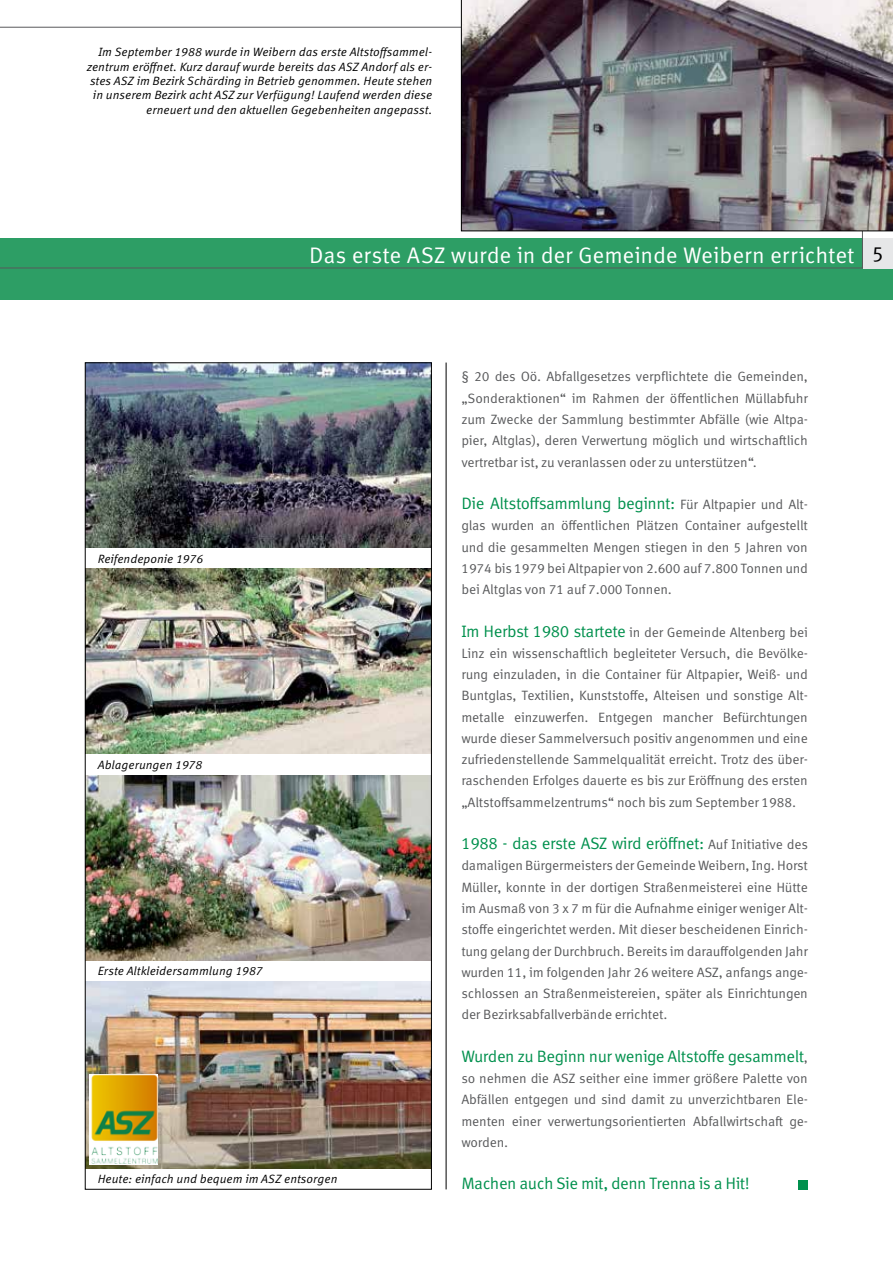
<style>
.page{position:relative;width:893px;height:1263px;background:#fff}
.page>*{position:absolute;margin:0;border:0;box-sizing:border-box;transform-origin:0 0}
.t1{font:22.5px "Meta Correspondence OT";letter-spacing:-.01em;color:#fff}
.t2{font:21px "Meta Correspondence OT";color:#000}
.t3{font:16.5px "Meta Correspondence OT";letter-spacing:-.03em;color:#00904d}
.t4{font:13.5px/21.3px "Meta Correspondence OT";letter-spacing:-.015em;color:#58595b;text-align:justify}
.t5{font:italic 12px/14.4px "Meta Correspondence OT";color:#000;text-align:right}
.s1{font-size:13.5px;color:#58595b}
.s2{font-size:16.5px;color:#00904d}
</style>
<div class="page">
<div style="left:0;top:238px;width:893px;height:62px;background:#2d9e65"></div>
<div style="left:863px;top:238px;width:30px;height:30px;background:#e6e7e8"></div>
<svg style="left:0;top:27px;width:863px;height:241px"></svg>
<hr style="left:446px;top:363px;width:1px;height:826px;background:#000">
<div style="left:799px;top:1180px;width:9px;height:9px;background:#00904d"></div>
<img style="left:461px;top:0;width:432px;height:231px">
<img style="left:87px;top:365px;width:343px;height:182px">
<img style="left:87px;top:569px;width:343px;height:185px">
<img style="left:87px;top:775px;width:343px;height:185px">
<img style="left:87px;top:981px;width:343px;height:187px">
<img style="left:90px;top:1074px;width:68px;height:90px">
<p class="t5" style="left:87px;top:45px;width:347px">Im September 1988 wurde in Weibern das erste Altstoffsammel&shy;zentrum eröffnet. Kurz darauf wurde bereits das ASZ Andorf als er&shy;stes ASZ im Bezirk Schärding in Betrieb genommen. Heute stehen in unserem Bezirk acht ASZ zur Verfügung! Laufend werden diese erneuert und den aktuellen Gegebenheiten angepasst.</p>
<h1 class="t1" style="left:309px;top:242px;width:547px">Das erste ASZ wurde in der Gemeinde Weibern errichtet</h1>
<h2 class="t2" style="left:872px;top:242px;width:14px">5</h2>
<p class="t5" style="left:98px;top:552px;width:107px">Reifendeponie 1976</p>
<p class="t5" style="left:98px;top:758px;width:106px">Ablagerungen 1978</p>
<p class="t5" style="left:98px;top:964px;width:166px">Erste Altkleidersammlung 1987</p>
<p class="t5" style="left:98px;top:1172px;width:241px">Heute: einfach und bequem im ASZ entsorgen</p>
<p class="t4" style="left:461px;top:366px;width:348px">§ 20 des Oö. Abfallgesetzes verpflichtete die Gemeinden, „Sonderaktionen“ im Rahmen der öffentlichen Müllabfuhr zum Zwecke der Sammlung bestimmter Abfälle (wie Altpa&shy;pier, Altglas), deren Verwertung möglich und wirtschaftlich vertretbar ist, zu veranlassen oder zu unterstützen“.</p>
<p class="t3" style="left:461px;top:494px;width:348px">Die Altstoffsammlung beginnt: <span class="s1">Für Altpapier und Alt-</span></p>
<p class="t4" style="left:461px;top:515px;width:348px">glas wurden an öffentlichen Plätzen Container aufgestellt und die gesammelten Mengen stiegen in den 5 Jahren von 1974 bis 1979 bei Altpapier von 2.600 auf 7.800 Tonnen und bei Altglas von 71 auf 7.000 Tonnen.</p>
<p class="t4" style="left:461px;top:621px;width:348px"><span class="s2">Im Herbst 1980 startete</span> in der Gemeinde Altenberg bei Linz ein wissenschaftlich begleiteter Versuch, die Bevölke&shy;rung einzuladen, in die Container für Altpapier, Weiß- und Buntglas, Textilien, Kunststoffe, Alteisen und sonstige Alt&shy;metalle einzuwerfen. Entgegen mancher Befürchtungen wurde dieser Sammelversuch positiv angenommen und eine zufriedenstellende Sammelqualität erreicht. Trotz des über&shy;raschenden Erfolges dauerte es bis zur Eröffnung des ersten „Altstoffsammelzentrums“ noch bis zum September 1988.</p>
<p class="t3" style="left:461px;top:834px;width:348px">1988 - das erste ASZ wird eröffnet: <span class="s1">Auf Initiative des</span></p>
<p class="t4" style="left:461px;top:855px;width:348px">damaligen Bürgermeisters der Gemeinde Weibern, Ing. Horst Müller, konnte in der dortigen Straßenmeisterei eine Hütte im Ausmaß von 3 x 7 m für die Aufnahme einiger weniger Alt&shy;stoffe eingerichtet werden. Mit dieser bescheidenen Einrich&shy;tung gelang der Durchbruch. Bereits im darauffolgenden Jahr wurden 11, im folgenden Jahr 26 weitere ASZ, anfangs ange&shy;schlossen an Straßenmeistereien, später als Einrichtungen der Bezirksabfallverbände errichtet.</p>
<p class="t3" style="left:461px;top:1046px;width:348px">Wurden zu Beginn nur wenige Altstoffe gesammelt<span class="s1">,</span></p>
<p class="t4" style="left:461px;top:1068px;width:348px">so nehmen die ASZ seither eine immer größere Palette von Abfällen entgegen und sind damit zu unverzichtbaren Ele&shy;menten einer verwertungsorientierten Abfallwirtschaft ge&shy;worden.</p>
<p class="t3" style="left:461px;top:1174px;width:290px">Machen auch Sie mit, denn Trenna is a Hit!</p>
</div>
